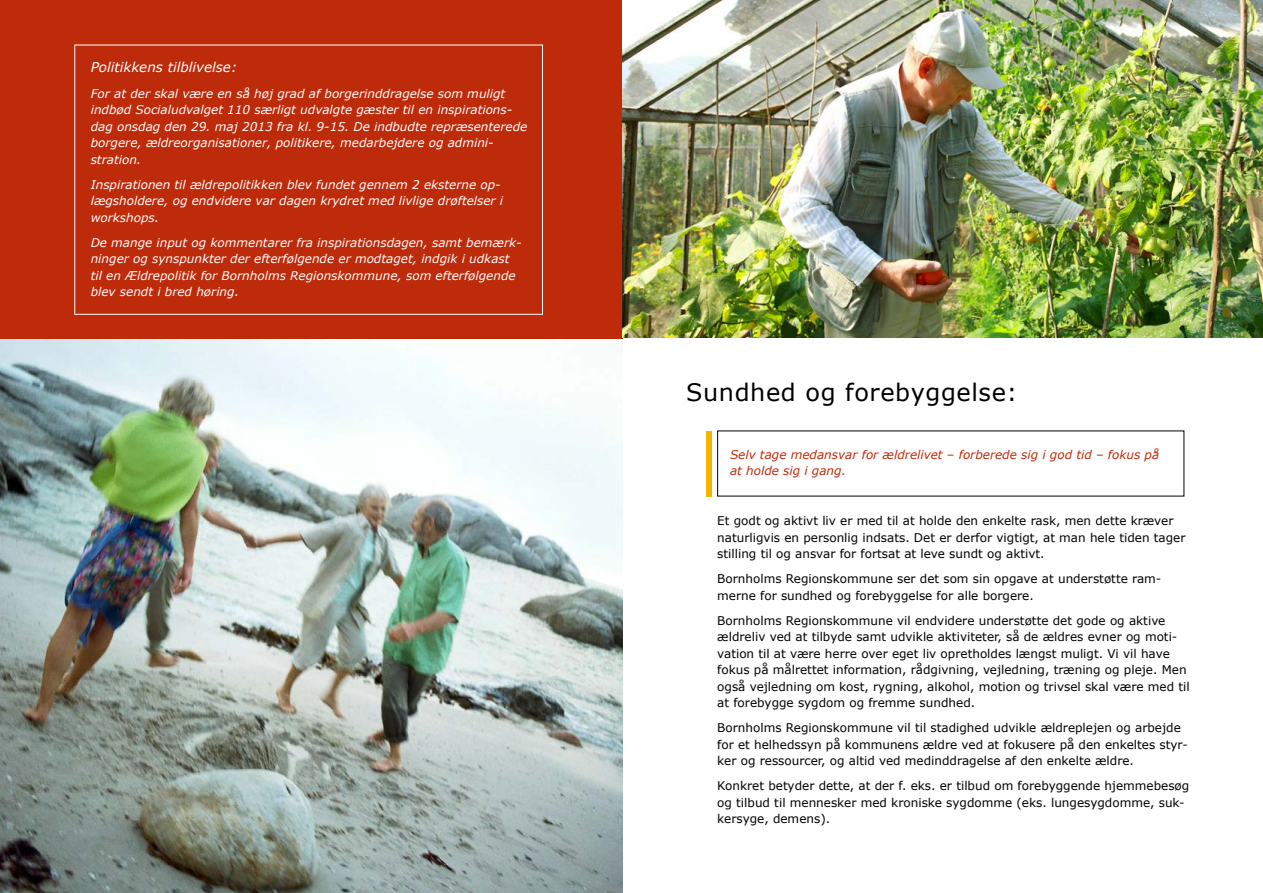
<style>
.page{position:relative;width:1263px;height:893px;background:#fff}
.page>*{position:absolute;margin:0;border:0;box-sizing:border-box;transform-origin:0 0}
.t1{font:24px "Verdana";letter-spacing:.025em;color:#000}
.t2{font:italic 13.5px "Verdana";color:#fff}
.t3{font:12px/16.5px "Verdana";color:#000}
.t4{font:italic 12px/16.5px "Verdana";color:#fff}
.t5{font:italic 12px/16.5px "Verdana";color:#bd2b0b}
</style>
<div class="page">
<img style="left:0;top:338px;width:622px;height:555px">
<div style="left:706px;top:431px;width:5px;height:65px;background:#f0b600"></div>
<div style="left:0;top:0;width:622px;height:338px;background:#bd2b0b"></div>
<div style="left:74px;top:45px;width:469px;height:270px;border:1px solid #fff"></div>
<img style="left:622px;top:0;width:641px;height:337px">
<p class="t2" style="left:91px;top:57px;width:148px">Politikkens tilblivelse:</p>
<p class="t4" style="left:91px;top:85px;width:438px">For at der skal være en så høj grad af borgerinddragelse som muligt indbød Socialudvalget 110 særligt udvalgte gæster til en inspirations&shy;dag onsdag den 29. maj 2013 fra kl. 9-15. De indbudte repræsenterede borgere, ældreorganisationer, politikere, medarbejdere og admini&shy;stration.</p>
<p class="t4" style="left:91px;top:176px;width:414px">Inspirationen til ældrepolitikken blev fundet gennem 2 eksterne op&shy;lægsholdere, og endvidere var dagen krydret med livlige drøftelser i workshops.</p>
<p class="t4" style="left:91px;top:234px;width:432px">De mange input og kommentarer fra inspirationsdagen, samt bemærk&shy;ninger og synspunkter der efterfølgende er modtaget, indgik i udkast til en Ældrepolitik for Bornholms Regionskommune, som efterfølgende blev sendt i bred høring.</p>
<h1 class="t1" style="left:686px;top:376px;width:333px">Sundhed og forebyggelse:</h1>
<p class="t5" style="left:730px;top:446px;width:431px">Selv tage medansvar for ældrelivet – forberede sig i god tid – fokus på at holde sig i gang.</p>
<p class="t3" style="left:717px;top:513px;width:470px">Et godt og aktivt liv er med til at holde den enkelte rask, men dette kræver naturligvis en personlig indsats. Det er derfor vigtigt, at man hele tiden tager stilling til og ansvar for fortsat at leve sundt og aktivt.</p>
<p class="t3" style="left:717px;top:571px;width:446px">Bornholms Regionskommune ser det som sin opgave at understøtte ram&shy;merne for sundhed og forebyggelse for alle borgere.</p>
<p class="t3" style="left:717px;top:612px;width:474px">Bornholms Regionskommune vil endvidere understøtte det gode og aktive ældreliv ved at tilbyde samt udvikle aktiviteter, så de ældres evner og moti&shy;vation til at være herre over eget liv opretholdes længst muligt. Vi vil have fokus på målrettet information, rådgivning, vejledning, træning og pleje. Men også vejledning om kost, rygning, alkohol, motion og trivsel skal være med til at forebygge sygdom og fremme sundhed.</p>
<p class="t3" style="left:717px;top:720px;width:472px">Bornholms Regionskommune vil til stadighed udvikle ældreplejen og arbejde for et helhedssyn på kommunens ældre ved at fokusere på den enkeltes styr&shy;ker og ressourcer, og altid ved medinddragelse af den enkelte ældre.</p>
<p class="t3" style="left:717px;top:778px;width:474px">Konkret betyder dette, at der f. eks. er tilbud om forebyggende hjemmebesøg og tilbud til mennesker med kroniske sygdomme (eks. lungesygdomme, suk&shy;kersyge, demens).</p>
</div>
